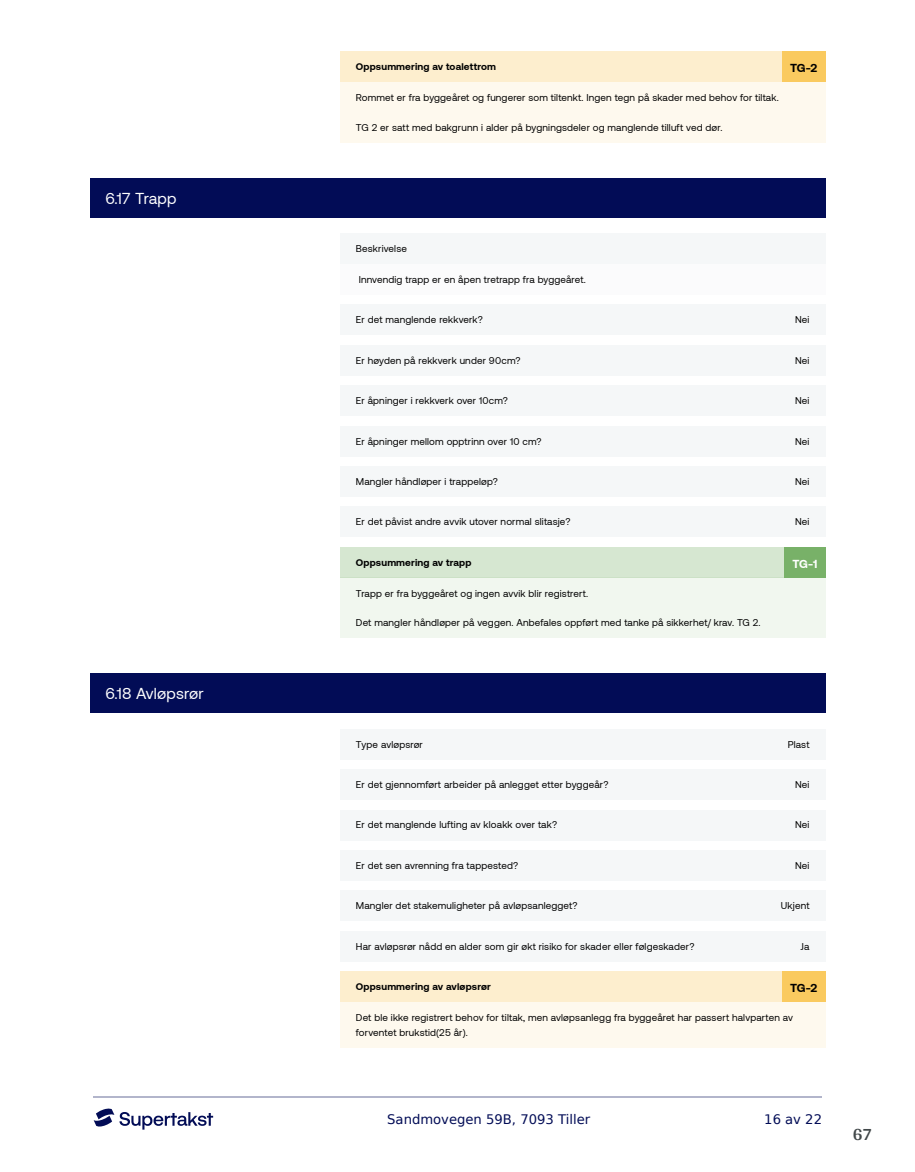
<style>
.page{position:relative;width:915px;height:1172px;background:#fff}
.page>*{position:absolute;margin:0;border:0;box-sizing:border-box;transform-origin:0 0}
.t1{font:700 18px "Arya";color:#414749}
.t2{font:15.75px "Aeonik";letter-spacing:.01em;color:#fff}
.t3{font:13.2px "DejaVu Sans";color:#020c56}
.t4{font:700 11.85px "Aeonik";color:#000}
.t5{font:700 11.85px "Aeonik";color:#fff}
.t6{font:9.9px/14.9px "Aeonik";letter-spacing:.015em;color:#000}
.t7{font:700 9.9px "Aeonik";letter-spacing:.015em;color:#000}
</style>
<div class="page">
<hr style="left:93px;top:1097px;width:728px;height:1px;background:#b2b5cb">
<svg style="left:94px;top:1108px;width:119px;height:21px"></svg>
<div style="left:89px;top:178px;width:736px;height:39px;background:#020c56"></div>
<div style="left:89px;top:673px;width:736px;height:40px;background:#020c56"></div>
<div style="left:340px;top:82px;width:485px;height:60px;background:#fef9ee"></div>
<div style="left:340px;top:264px;width:485px;height:30px;background:#f5f7f8"></div>
<div style="left:340px;top:578px;width:485px;height:60px;background:#f1f7ef"></div>
<div style="left:340px;top:1002px;width:485px;height:45px;background:#fef9ee"></div>
<div style="left:340px;top:52px;width:485px;height:30px;background:#fdeece"></div>
<div style="left:781px;top:52px;width:44px;height:30px;background:#faca5f"></div>
<div style="left:340px;top:233px;width:485px;height:31px;background:#f5f7f8"></div>
<div style="left:340px;top:304px;width:485px;height:31px;background:#f5f7f8"></div>
<div style="left:340px;top:345px;width:485px;height:30px;background:#f5f7f8"></div>
<div style="left:340px;top:385px;width:485px;height:31px;background:#f5f7f8"></div>
<div style="left:340px;top:426px;width:485px;height:30px;background:#f5f7f8"></div>
<div style="left:340px;top:466px;width:485px;height:31px;background:#f5f7f8"></div>
<div style="left:340px;top:507px;width:485px;height:30px;background:#f5f7f8"></div>
<div style="left:340px;top:547px;width:485px;height:31px;background:#d6e7d1"></div>
<div style="left:783px;top:547px;width:42px;height:31px;background:#78b168"></div>
<div style="left:340px;top:729px;width:485px;height:30px;background:#f5f7f8"></div>
<div style="left:340px;top:769px;width:485px;height:31px;background:#f5f7f8"></div>
<div style="left:340px;top:810px;width:485px;height:30px;background:#f5f7f8"></div>
<div style="left:340px;top:850px;width:485px;height:31px;background:#f5f7f8"></div>
<div style="left:340px;top:891px;width:485px;height:30px;background:#f5f7f8"></div>
<div style="left:340px;top:931px;width:485px;height:31px;background:#f5f7f8"></div>
<div style="left:340px;top:971px;width:485px;height:31px;background:#fdeece"></div>
<div style="left:781px;top:971px;width:44px;height:31px;background:#faca5f"></div>
<h2 class="t2" style="left:105px;top:189px;width:73px">6.17 Trapp</h2>
<h2 class="t2" style="left:105px;top:685px;width:100px">6.18 Avløpsrør</h2>
<p class="t7" style="left:356px;top:61px;width:141px">Oppsummering av toalettrom</p>
<p class="t4" style="left:789px;top:61px;width:29px">TG-2</p>
<p class="t6" style="left:356px;top:90px;width:424px">Rommet er fra byggeåret og fungerer som tiltenkt. Ingen tegn på skader med behov for tiltak.</p>
<p class="t6" style="left:356px;top:120px;width:368px">TG 2 er satt med bakgrunn i alder på bygningsdeler og manglende tilluft ved dør.</p>
<p class="t6" style="left:356px;top:241px;width:53px">Beskrivelse</p>
<p class="t6" style="left:358px;top:272px;width:228px">Innvendig trapp er en åpen tretrapp fra byggeåret.</p>
<p class="t6" style="left:356px;top:312px;width:128px">Er det manglende rekkverk?</p>
<p class="t6" style="left:794px;top:312px;width:16px">Nei</p>
<p class="t6" style="left:356px;top:353px;width:166px">Er høyden på rekkverk under 90cm?</p>
<p class="t6" style="left:794px;top:353px;width:16px">Nei</p>
<p class="t6" style="left:356px;top:393px;width:153px">Er åpninger i rekkverk over 10cm?</p>
<p class="t6" style="left:794px;top:393px;width:16px">Nei</p>
<p class="t6" style="left:356px;top:434px;width:187px">Er åpninger mellom opptrinn over 10 cm?</p>
<p class="t6" style="left:794px;top:434px;width:16px">Nei</p>
<p class="t6" style="left:356px;top:474px;width:143px">Mangler håndløper i trappeløp?</p>
<p class="t6" style="left:794px;top:474px;width:16px">Nei</p>
<p class="t6" style="left:356px;top:515px;width:216px">Er det påvist andre avvik utover normal slitasje?</p>
<p class="t6" style="left:794px;top:515px;width:16px">Nei</p>
<p class="t7" style="left:356px;top:557px;width:117px">Oppsummering av trapp</p>
<p class="t5" style="left:792px;top:557px;width:27px">TG-1</p>
<p class="t6" style="left:356px;top:586px;width:234px">Trapp er fra byggeåret og ingen avvik blir registrert.</p>
<p class="t6" style="left:356px;top:615px;width:406px">Det mangler håndløper på veggen. Anbefales oppført med tanke på sikkerhet/ krav. TG 2.</p>
<p class="t6" style="left:356px;top:737px;width:68px">Type avløpsrør</p>
<p class="t6" style="left:787px;top:737px;width:23px">Plast</p>
<p class="t6" style="left:356px;top:777px;width:254px">Er det gjennomført arbeider på anlegget etter byggeår?</p>
<p class="t6" style="left:794px;top:777px;width:16px">Nei</p>
<p class="t6" style="left:356px;top:818px;width:203px">Er det manglende lufting av kloakk over tak?</p>
<p class="t6" style="left:794px;top:818px;width:16px">Nei</p>
<p class="t6" style="left:356px;top:858px;width:164px">Er det sen avrenning fra tappested?</p>
<p class="t6" style="left:794px;top:858px;width:16px">Nei</p>
<p class="t6" style="left:356px;top:898px;width:223px">Mangler det stakemuligheter på avløpsanlegget?</p>
<p class="t6" style="left:780px;top:898px;width:30px">Ukjent</p>
<p class="t6" style="left:356px;top:939px;width:340px">Har avløpsrør nådd en alder som gir økt risiko for skader eller følgeskader?</p>
<p class="t6" style="left:800px;top:939px;width:10px">Ja</p>
<p class="t7" style="left:356px;top:981px;width:136px">Oppsummering av avløpsrør</p>
<p class="t4" style="left:789px;top:981px;width:29px">TG-2</p>
<p class="t6" style="left:356px;top:1010px;width:438px">Det ble ikke registrert behov for tiltak, men avløpsanlegg fra byggeåret har passert halvparten av forventet brukstid(25 år).</p>
<h3 class="t3" style="left:387px;top:1108px;width:204px">Sandmovegen 59B, 7093 Tiller</h3>
<h3 class="t3" style="left:764px;top:1108px;width:59px">16 av 22</h3>
<h1 class="t1" style="left:852px;top:1123px;width:21px">67</h1>
</div>
